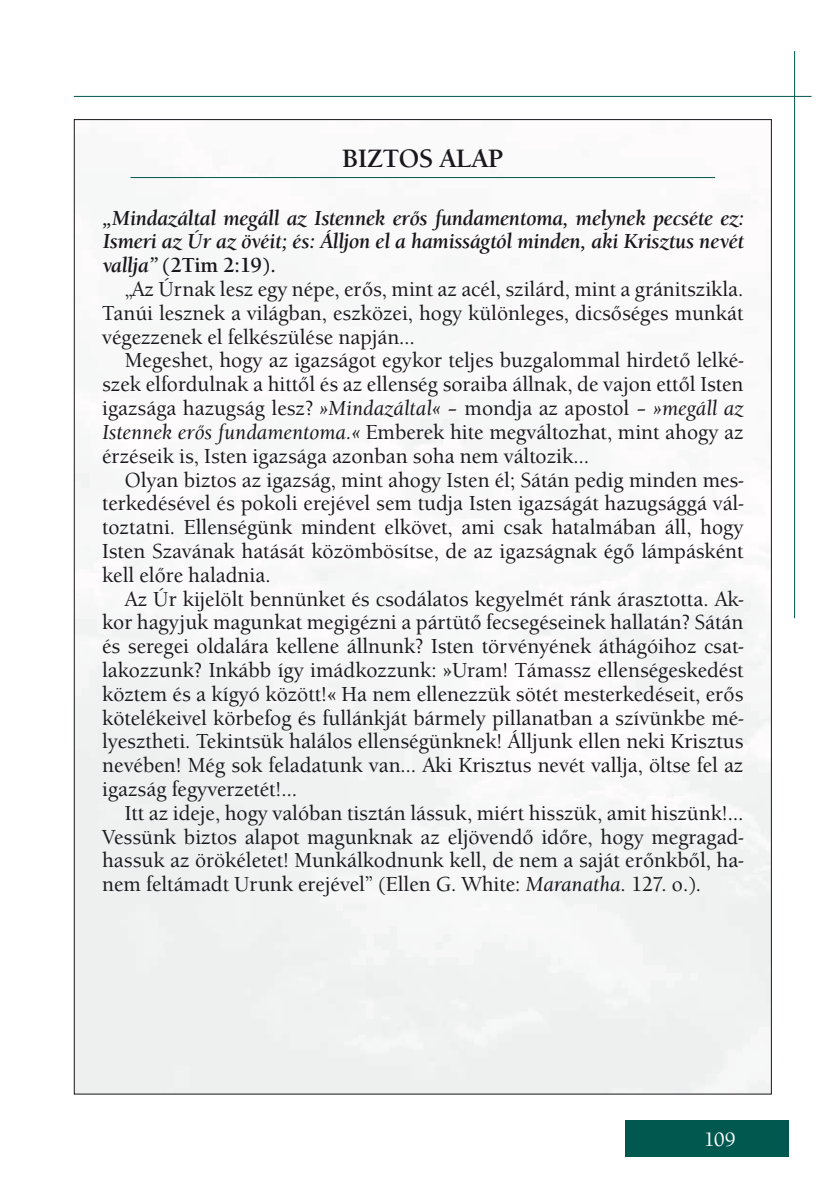
<style>
.page{position:relative;width:840px;height:1191px;background:#fff}
.page>*{position:absolute;margin:0;border:0;box-sizing:border-box;transform-origin:0 0}
.t1{font:700 26px "Berkeley Old Sty Itc TEE";color:#1a171c}
.t2{font:500 21px/23.8px "Berkeley Old Sty Itc TEE";color:#1a171c;text-align:justify}
.t3{font:italic 700 21px/23.8px "Berkeley Old Sty Itc TEE";letter-spacing:-.01em;color:#1a171c;text-align:justify}
.t4{font:500 20px "Berkeley Old Sty Itc TEE";color:#fff}
.s1{font-style:normal}
.s2{font-style:italic}
</style>
<div class="page">
<div style="left:624px;top:1120px;width:164px;height:37px;background:#00584e"></div>
<hr style="left:74px;top:96px;width:737px;height:1px;background:#00584e">
<hr style="left:793px;top:51px;width:1px;height:567px;background:#00584e">
<div style="left:76px;top:177px;width:693px;height:915px;background:#f6f7f7"></div>
<hr style="left:130px;top:177px;width:584px;height:1px;background:#00584e">
<p class="t1" style="left:342px;top:143px;width:163px">BIZTOS ALAP</p>
<p class="t3" style="left:102px;top:206px;width:642px">„Mindazáltal megáll az Istennek erős fundamentoma, melynek pecséte ez:<br>Ismeri az Úr az övéit; és: Álljon el a hamisságtól minden, aki Krisztus nevét vallja” <span class="s1">(2Tim 2:19).</span></p>
<p class="t2" style="left:102px;top:277px;width:642px;text-indent:23px">„Az Úrnak lesz egy népe, erős, mint az acél, szilárd, mint a gránitszikla.<br>Tanúi lesznek a világban, eszközei, hogy különleges, dicsőséges munkát végezzenek el felkészülése napján…</p>
<p class="t2" style="left:102px;top:349px;width:642px;text-indent:23px">Megeshet, hogy az igazságot egykor teljes buzgalommal hirdető lelké&shy;szek elfordulnak a hittől és az ellenség soraiba állnak, de vajon ettől Isten igazsága hazugság lesz? <span class="s2">»Mindazáltal«</span> – mondja az apostol – <span class="s2">»megáll az Istennek erős fundamentoma.«</span> Emberek hite megváltozhat, mint ahogy az érzéseik is, Isten igazsága azonban soha nem változik…</p>
<p class="t2" style="left:102px;top:468px;width:642px;text-indent:23px">Olyan biztos az igazság, mint ahogy Isten él; Sátán pedig minden mes&shy;terkedésével és pokoli erejével sem tudja Isten igazságát hazugsággá vál&shy;toztatni. Ellenségünk mindent elkövet, ami csak hatalmában áll, hogy Isten Szavának hatását közömbösítse, de az igazságnak égő lámpásként kell előre haladnia.</p>
<p class="t2" style="left:102px;top:587px;width:642px;text-indent:23px">Az Úr kijelölt bennünket és csodálatos kegyelmét ránk árasztotta. Ak&shy;kor hagyjuk magunkat megigézni a pártütő fecsegéseinek hallatán? Sátán és seregei oldalára kellene állnunk? Isten törvényének áthágóihoz csat&shy;lakozzunk? Inkább így imádkozzunk: »Uram! Támassz ellenségeskedést köztem és a kígyó között!« Ha nem ellenezzük sötét mesterkedéseit, erős kötelékeivel körbefog és fullánkját bármely pillanatban a szívünkbe mé&shy;lyesztheti. Tekintsük halálos ellenségünknek! Álljunk ellen neki Krisztus nevében! Még sok feladatunk van… Aki Krisztus nevét vallja, öltse fel az igazság fegyverzetét!…</p>
<p class="t2" style="left:102px;top:801px;width:642px;text-indent:23px">Itt az ideje, hogy valóban tisztán lássuk, miért hisszük, amit hiszünk!… Vessünk biztos alapot magunknak az eljövendő időre, hogy megragad&shy;hassuk az örökéletet! Munkálkodnunk kell, de nem a saját erőnkből, ha&shy;nem feltámadt Urunk erejével” (Ellen G. White: <span class="s2">Maranatha</span>. 127. o.).</p>
<p class="t4" style="left:703px;top:1128px;width:33px">109</p>
</div>
